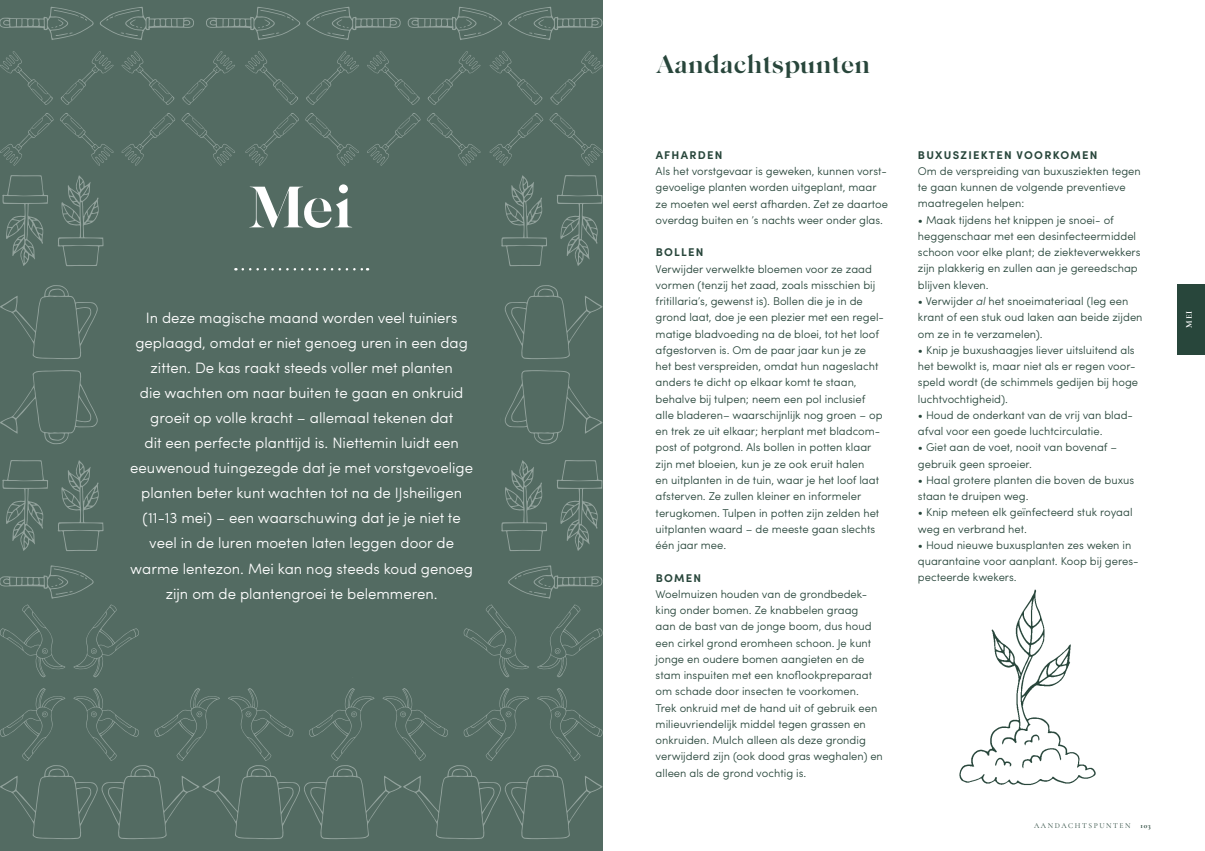
<style>
.page{position:relative;width:1205px;height:851px;background:#fff}
.page>*{position:absolute;margin:0;border:0;box-sizing:border-box;transform-origin:0 0}
.t1{font:60px "Sophillia";color:#fff}
.t2{font:25px "Sophillia";letter-spacing:.04em;color:#28463b}
.t3{font:300 15px/25px "Sofia Pro";color:#fff;text-align:center}
.t4{font:300 11.25px/16.2px "Sofia Pro";color:#28463b}
.t5{font:700 11.25px "Sofia Pro";letter-spacing:.11em;color:#28463b}
.t6{font:700 8.75px "Cormorant Garamond";color:#fff}
.t7{font:7.5px "Cormorant Garamond";letter-spacing:.21em;color:#28463b}
.t8{font:700 7.5px "Cormorant Garamond";color:#28463b}
.s1{font-style:italic}
</style>
<div class="page">
<div style="left:1177px;top:283px;width:28px;height:71px;background:#28463b"></div>
<div style="left:0;top:0;width:602px;height:850px;background:#536b62"></div>
<svg style="left:508px;top:7px;width:95px;height:33px"></svg>
<svg style="left:206px;top:7px;width:296px;height:33px"></svg>
<svg style="left:0;top:7px;width:194px;height:33px"></svg>
<svg style="left:0;top:565px;width:603px;height:112px"></svg>
<svg style="left:0;top:370px;width:602px;height:74px"></svg>
<svg style="left:0;top:688px;width:602px;height:151px"></svg>
<svg style="left:61px;top:51px;width:53px;height:54px"></svg>
<svg style="left:60px;top:113px;width:54px;height:53px"></svg>
<svg style="left:0;top:51px;width:53px;height:54px"></svg>
<svg style="left:0;top:113px;width:54px;height:53px"></svg>
<svg style="left:182px;top:51px;width:53px;height:54px"></svg>
<svg style="left:181px;top:113px;width:54px;height:53px"></svg>
<svg style="left:121px;top:51px;width:53px;height:54px"></svg>
<svg style="left:121px;top:113px;width:54px;height:53px"></svg>
<svg style="left:306px;top:51px;width:53px;height:54px"></svg>
<svg style="left:305px;top:113px;width:54px;height:53px"></svg>
<svg style="left:245px;top:51px;width:53px;height:54px"></svg>
<svg style="left:245px;top:113px;width:54px;height:53px"></svg>
<svg style="left:428px;top:51px;width:52px;height:54px"></svg>
<svg style="left:427px;top:113px;width:53px;height:53px"></svg>
<svg style="left:367px;top:51px;width:53px;height:54px"></svg>
<svg style="left:367px;top:113px;width:54px;height:53px"></svg>
<svg style="left:550px;top:51px;width:53px;height:54px"></svg>
<svg style="left:549px;top:113px;width:54px;height:53px"></svg>
<svg style="left:489px;top:51px;width:53px;height:54px"></svg>
<svg style="left:489px;top:113px;width:54px;height:53px"></svg>
<svg style="left:58px;top:460px;width:38px;height:91px"></svg>
<svg style="left:506px;top:460px;width:41px;height:91px"></svg>
<svg style="left:2px;top:460px;width:46px;height:91px"></svg>
<svg style="left:58px;top:175px;width:38px;height:91px"></svg>
<svg style="left:506px;top:175px;width:41px;height:91px"></svg>
<svg style="left:2px;top:175px;width:46px;height:91px"></svg>
<svg style="left:557px;top:175px;width:45px;height:91px"></svg>
<svg style="left:0;top:285px;width:602px;height:74px"></svg>
<svg style="left:96px;top:197px;width:410px;height:480px"></svg>
<img style="left:959px;top:589px;width:137px;height:197px">
<svg style="left:224px;top:197px;width:157px;height:73px"></svg>
<svg style="left:557px;top:460px;width:45px;height:91px"></svg>
<h1 class="t1" style="left:249px;top:165px;width:106px">Mei</h1>
<p class="t3" style="left:130px;top:304px;width:344px">In deze magische maand worden veel tuiniers geplaagd, omdat er niet genoeg uren in een dag zitten. De kas raakt steeds voller met planten<br>die wachten om naar buiten te gaan en onkruid groeit op volle kracht – allemaal tekenen dat<br>dit een perfecte planttijd is. Niettemin luidt een eeuwenoud tuingezegde dat je met vorstgevoelige planten beter kunt wachten tot na de IJsheiligen (11-13 mei) – een waarschuwing dat je je niet te veel in de luren moeten laten leggen door de warme lentezon. Mei kan nog steeds koud genoeg zijn om de plantengroei te belemmeren.</p>
<h2 class="t2" style="left:656px;top:47px;width:216px">Aandachtspunten</h2>
<p class="t5" style="left:656px;top:146px;width:68px">AFHARDEN</p>
<p class="t4" style="left:656px;top:162px;width:234px">Als het vorstgevaar is geweken, kunnen vorst&shy;gevoelige planten worden uitgeplant, maar ze moeten wel eerst afharden. Zet ze daartoe overdag buiten en ’s nachts weer onder glas.</p>
<p class="t5" style="left:656px;top:244px;width:49px">BOLLEN</p>
<p class="t4" style="left:656px;top:260px;width:230px">Verwijder verwelkte bloemen voor ze zaad vormen (tenzij het zaad, zoals misschien bij fritillaria’s, gewenst is). Bollen die je in de grond laat, doe je een plezier met een regel&shy;matige bladvoeding na de bloei, tot het loof afgestorven is. Om de paar jaar kun je ze het best verspreiden, omdat hun nageslacht anders te dicht op elkaar komt te staan, behalve bij tulpen; neem een pol inclusief alle bladeren– waarschijnlijk nog groen – op en trek ze uit elkaar; herplant met bladcom&shy;post of potgrond. Als bollen in potten klaar zijn met bloeien, kun je ze ook eruit halen<br>en uitplanten in de tuin, waar je het loof laat afsterven. Ze zullen kleiner en informeler terugkomen. Tulpen in potten zijn zelden het uitplanten waard – de meeste gaan slechts één jaar mee.</p>
<p class="t5" style="left:656px;top:569px;width:47px">BOMEN</p>
<p class="t4" style="left:656px;top:585px;width:229px">Woelmuizen houden van de grondbedek&shy;king onder bomen. Ze knabbelen graag<br>aan de bast van de jonge boom, dus houd een cirkel grond eromheen schoon. Je kunt jonge en oudere bomen aangieten en de stam inspuiten met een knoflookpreparaat om schade door insecten te voorkomen.<br>Trek onkruid met de hand uit of gebruik een milieuvriendelijk middel tegen grassen en onkruiden. Mulch alleen als deze grondig verwijderd zijn (ook dood gras weghalen) en alleen als de grond vochtig is.</p>
<p class="t5" style="left:918px;top:146px;width:181px">BUXUSZIEKTEN VOORKOMEN</p>
<p class="t4" style="left:918px;top:162px;width:224px">Om de verspreiding van buxusziekten tegen te gaan kunnen de volgende preventieve maatregelen helpen:</p>
<p class="t4" style="left:918px;top:211px;width:224px">• Maak tijdens het knippen je snoei- of heggenschaar met een desinfecteermiddel schoon voor elke plant; de ziekteverwekkers zijn plakkerig en zullen aan je gereedschap blijven kleven.</p>
<p class="t4" style="left:918px;top:292px;width:226px">• Verwijder <span class="s1">al</span> het snoeimateriaal (leg een krant of een stuk oud laken aan beide zijden om ze in te verzamelen).</p>
<p class="t4" style="left:918px;top:341px;width:222px">• Knip je buxushaagjes liever uitsluitend als het bewolkt is, maar niet als er regen voor&shy;speld wordt (de schimmels gedijen bij hoge luchtvochtigheid).</p>
<p class="t4" style="left:918px;top:406px;width:217px">• Houd de onderkant van de vrij van blad&shy;afval voor een goede luchtcirculatie.</p>
<p class="t4" style="left:918px;top:438px;width:201px">• Giet aan de voet, nooit van bovenaf – gebruik geen sproeier.</p>
<p class="t4" style="left:918px;top:471px;width:218px">• Haal grotere planten die boven de buxus staan te druipen weg.</p>
<p class="t4" style="left:918px;top:503px;width:216px">• Knip meteen elk geïnfecteerd stuk royaal weg en verbrand het.</p>
<p class="t4" style="left:918px;top:536px;width:222px">• Houd nieuwe buxusplanten zes weken in quarantaine voor aanplant. Koop bij geres&shy;pecteerde kwekers.</p>
<p class="t7" style="left:1034px;top:820px;width:98px">AANDACHTSPUNTEN</p>
<p class="t8" style="left:1140px;top:820px;width:12px">103</p>
<p class="t6" style="left:1183px;top:327px;width:19px;rotate:-90deg">MEI</p>
</div>
